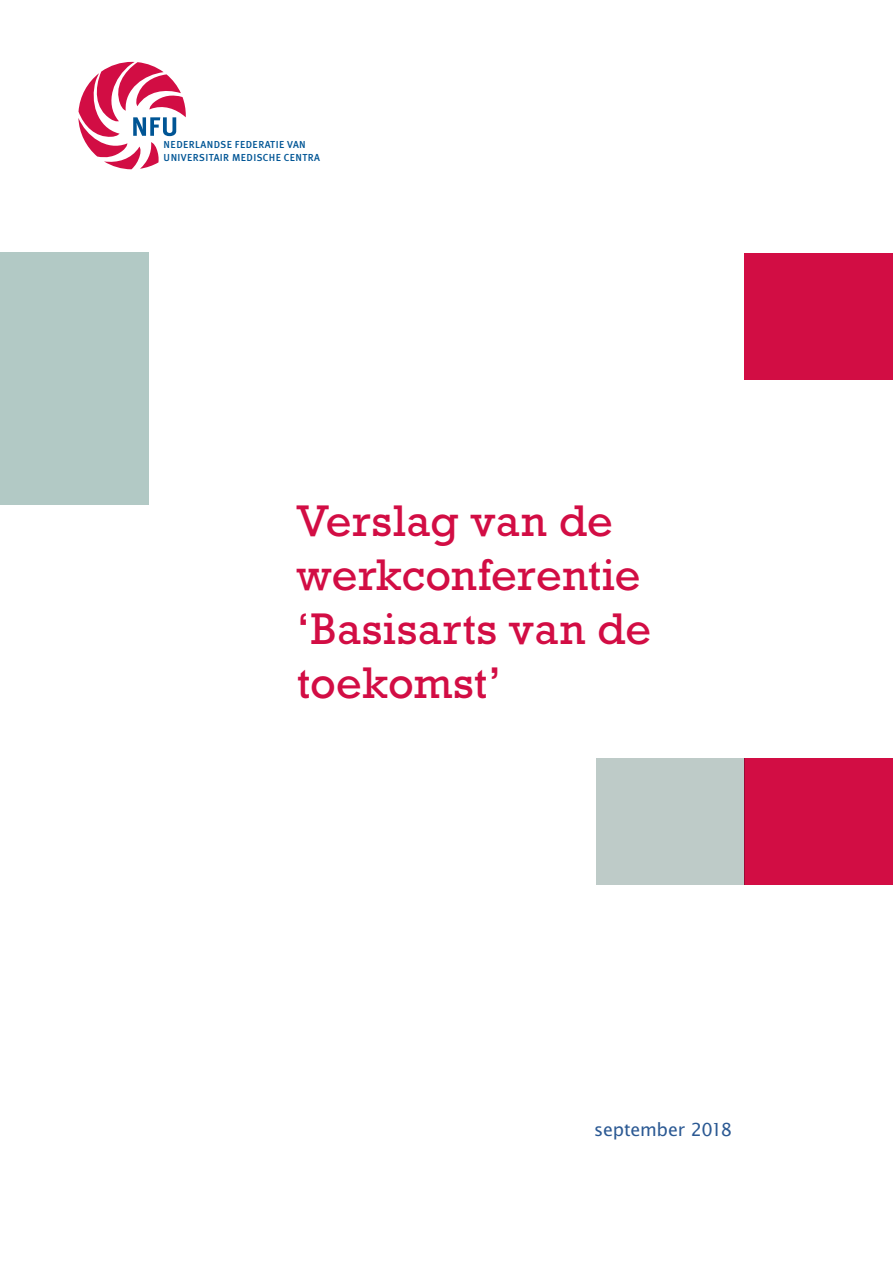
<style>
.page{position:relative;width:893px;height:1263px;background:#fff}
.page>*{position:absolute;margin:0;border:0;box-sizing:border-box;transform-origin:0 0}
.t1{font:45px/54px "Rockwell Std";letter-spacing:.01em;color:#d20d44}
.t2{font:18px "Lucida Sans Std";letter-spacing:-.015em;color:#2b5993}
.t3{font:500 10.2px/12.1px "Meta Plus";letter-spacing:.035em;color:#005595}
</style>
<div class="page">
<svg style="left:78px;top:62px;width:108px;height:107px"></svg>
<div style="left:596px;top:758px;width:149px;height:127px;background:#becbc8"></div>
<div style="left:744px;top:253px;width:149px;height:127px;background:#d20d44"></div>
<div style="left:0;top:253px;width:149px;height:252px;background:#b2c9c5"></div>
<div style="left:744px;top:758px;width:149px;height:127px;background:#d20d44"></div>
<p class="t3" style="left:164px;top:139px;width:158px">NEDERLANDSE FEDERATIE VAN<br>UNIVERSITAIR MEDISCHE CENTRA</p>
<p class="t1" style="left:297px;top:493px;width:345px">Verslag van de werkconferentie</p>
<p class="t1" style="left:297px;top:601px;width:356px">‘Basisarts van de toekomst’</p>
<p class="t2" style="left:594px;top:1119px;width:139px">september 2018</p>
</div>
